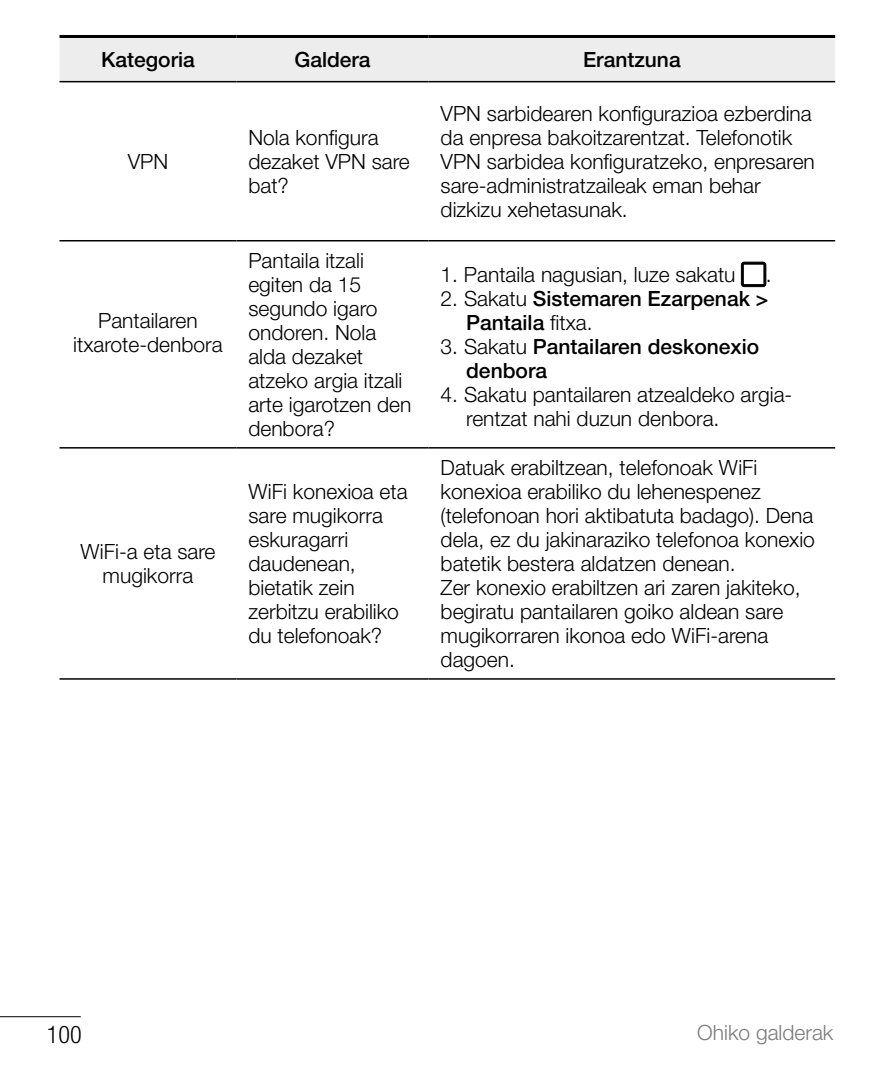
<style>
.page{position:relative;width:893px;height:1072px;background:#fff}
.page>*{position:absolute;margin:0;border:0;box-sizing:border-box;transform-origin:0 0}
.t1{font:300 condensed 24.3px "Helvetica Neue LT Pro";color:#000}
.t2{font:300 21px/24px "Helvetica Neue LT Pro";color:#000}
.t3{font:500 21px/24px "Helvetica Neue LT Pro";color:#000}
.t4{font:300 21px "Helvetica Neue LT Pro";color:#7c7b7b}
.s1{font-weight:300}
</style>
<div class="page">
<hr style="left:0;top:1016px;width:81px;height:1px;background:#000">
<div style="left:60px;top:38px;width:775px;height:43px;background:#ededed"></div>
<hr style="left:60px;top:35px;width:176px;height:3px;background:#000">
<hr style="left:236px;top:35px;width:193px;height:3px;background:#000">
<hr style="left:429px;top:35px;width:406px;height:3px;background:#000">
<hr style="left:60px;top:81px;width:176px;height:1px;background:#000">
<hr style="left:236px;top:81px;width:193px;height:1px;background:#000">
<hr style="left:429px;top:81px;width:406px;height:1px;background:#000">
<hr style="left:60px;top:447px;width:176px;height:1px;background:#000">
<hr style="left:236px;top:447px;width:193px;height:1px;background:#000">
<hr style="left:429px;top:447px;width:406px;height:1px;background:#000">
<hr style="left:60px;top:678px;width:176px;height:1px;background:#000">
<hr style="left:236px;top:678px;width:193px;height:1px;background:#000">
<hr style="left:429px;top:678px;width:406px;height:1px;background:#000">
<hr style="left:60px;top:240px;width:176px;height:1px;background:#000">
<hr style="left:236px;top:240px;width:193px;height:1px;background:#000">
<hr style="left:429px;top:240px;width:406px;height:1px;background:#000">
<svg style="left:741px;top:262px;width:25px;height:25px"></svg>
<p class="t3" style="left:101px;top:47px;width:95px">Kategoria</p>
<p class="t3" style="left:294px;top:47px;width:78px">Galdera</p>
<p class="t3" style="left:583px;top:47px;width:99px">Erantzuna</p>
<p class="t2" style="left:128px;top:149px;width:42px">VPN</p>
<p class="t2" style="left:73px;top:308px;width:151px;text-align:center">Pantailaren itxarote-denbora</p>
<p class="t2" style="left:80px;top:539px;width:137px;text-align:center">WiFi-a eta sare mugikorra</p>
<p class="t2" style="left:248px;top:125px;width:163px">Nola konfigura dezaket VPN sare bat?</p>
<p class="t2" style="left:248px;top:248px;width:165px">Pantaila itzali egiten da 15 segundo igaro ondoren. Nola alda dezaket atzeko argia itzali arte igarotzen den denbora?</p>
<p class="t2" style="left:248px;top:479px;width:161px">WiFi konexioa eta sare mugikorra eskuragarri daudenean, bietatik zein zerbitzu erabiliko du telefonoak?</p>
<p class="t2" style="left:441px;top:101px;width:376px">VPN sarbidearen konfigurazioa ezberdina da enpresa bakoitzarentzat. Telefonotik VPN sarbidea konfiguratzeko, enpresaren sare-administratzaileak eman behar dizkizu xehetasunak.</p>
<p class="t2" style="left:441px;top:262px;width:296px">1. Pantaila nagusian, luze sakatu</p>
<p class="t2" style="left:766px;top:262px;width:7px">.</p>
<p class="t3" style="left:466px;top:287px;width:304px;text-indent:-26px"><span class="s1">2. Sakatu</span> Sistemaren Ezarpenak &gt;<br>Pantaila <span class="s1">fitxa.</span></p>
<p class="t3" style="left:466px;top:335px;width:295px;text-indent:-26px"><span class="s1">3. Sakatu</span> Pantailaren deskonexio denbora</p>
<p class="t2" style="left:466px;top:382px;width:328px;text-indent:-26px">4. Sakatu pantailaren atzealdeko argia&shy;rentzat nahi duzun denbora.</p>
<p class="t2" style="left:441px;top:455px;width:376px">Datuak erabiltzean, telefonoak WiFi konexioa erabiliko du lehenespenez (telefonoan hori aktibatuta badago). Dena dela, ez du jakinaraziko telefonoa konexio batetik bestera aldatzen denean.<br>Zer konexio erabiltzen ari zaren jakiteko, begiratu pantailaren goiko aldean sare mugikorraren ikonoa edo WiFi-arena dagoen.</p>
<p class="t1" style="left:47px;top:1019px;width:36px">100</p>
<p class="t4" style="left:697px;top:1019px;width:138px">Ohiko galderak</p>
</div>
